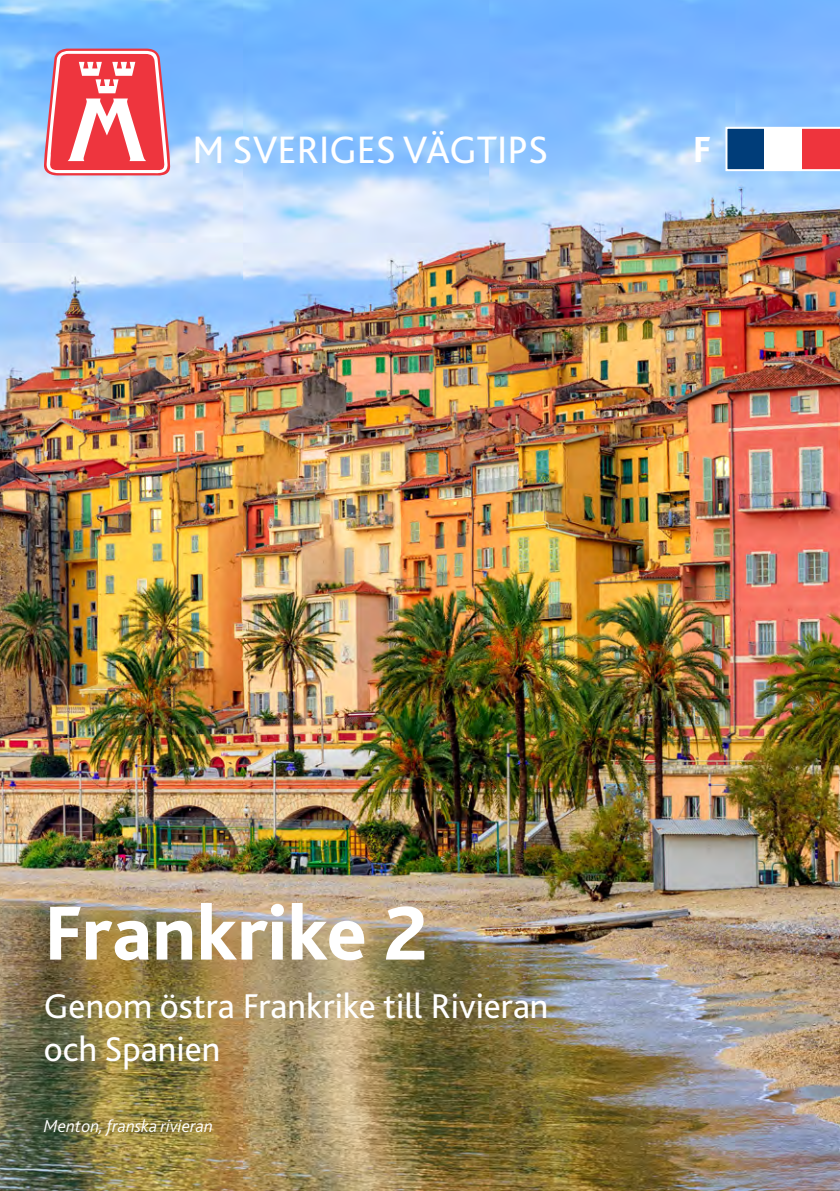
<style>
.page{position:relative;width:840px;height:1191px;background:#fff}
.page>*{position:absolute;margin:0;border:0;box-sizing:border-box;transform-origin:0 0}
.t1{font:800 80px "Bliss 2";color:#fff}
.t2{font:40px "Bliss 2";color:#fff}
.t3{font:800 38px "Bliss 2";color:#fff}
.t4{font:36px/43.2px "Bliss 2";color:#fff}
.t5{font:italic 300 18px "Bliss 2";color:#fff}
</style>
<div class="page">
<img style="left:0;top:0;width:839px;height:1191px">
<svg style="left:44px;top:49px;width:126px;height:126px"></svg>
<svg style="left:725px;top:127px;width:114px;height:44px"></svg>
<p class="t2" style="left:192px;top:125px;width:357px">M SVERIGES VÄGTIPS</p>
<p class="t3" style="left:692px;top:126px;width:20px">F</p>
<h1 class="t1" style="left:44px;top:883px;width:385px">Frankrike 2</h1>
<p class="t4" style="left:44px;top:983px;width:506px">Genom östra Frankrike till Rivieran och Spanien</p>
<p class="t5" style="left:44px;top:1114px;width:170px">Menton, franska rivieran</p>
</div>
